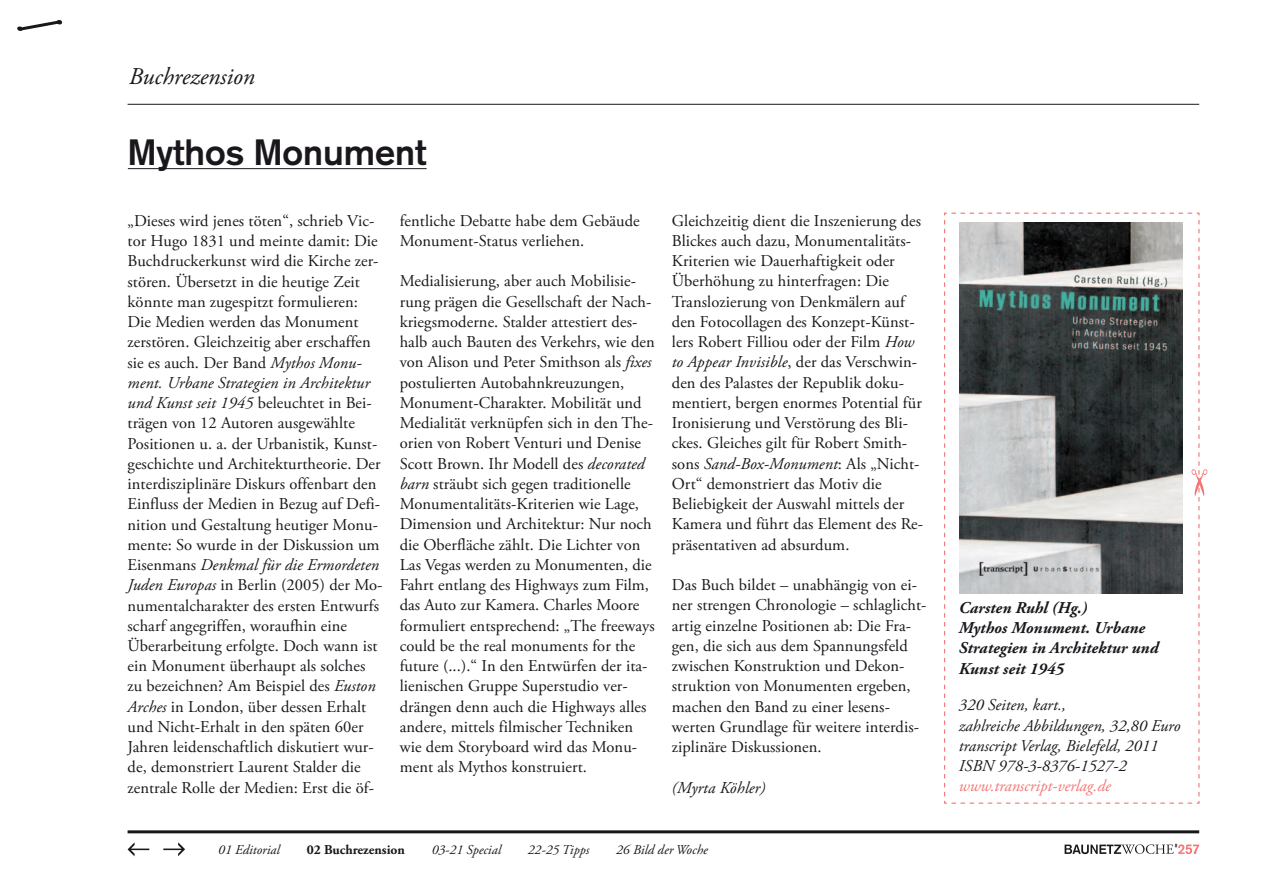
<style>
.page{position:relative;width:1263px;height:893px;background:#fff}
.page>*{position:absolute;margin:0;border:0;box-sizing:border-box;transform-origin:0 0}
.t1{font:700 36px "Akzidenz Grotesk";color:#1a171c}
.t2{font:italic 24px "Adobe Garamond Pro";letter-spacing:-.005em;color:#1a171c}
.t3{font:16.5px/20.2px "Adobe Garamond Pro";letter-spacing:.005em;color:#1a171c}
.t4{font:italic 16.5px/20.2px "Adobe Garamond Pro";color:#1a171c}
.t5{font:italic 700 16.5px/20.2px "Adobe Garamond Pro";letter-spacing:.005em;color:#1a171c}
.t6{font:italic 16.5px "Adobe Garamond Pro";color:#f27775}
.t7{font:italic 13.5px "Adobe Garamond Pro";color:#1a171c}
.t8{font:700 13.5px "Adobe Garamond Pro";color:#1a171c}
.s1{font-style:italic}
</style>
<div class="page">
<hr style="left:128px;top:830px;width:1071px;height:3px;background:#1a171c">
<svg style="left:128px;top:842px;width:21px;height:14px"></svg>
<svg style="left:163px;top:842px;width:22px;height:14px"></svg>
<svg style="left:17px;top:20px;width:46px;height:11px"></svg>
<svg style="left:1064px;top:844px;width:135px;height:10px"></svg>
<hr style="left:128px;top:104px;width:1071px;height:1px;background:#1a171c">
<hr style="left:128px;top:168px;width:299px;height:1px;background:#1a171c">
<svg style="left:944px;top:213px;width:264px;height:591px"></svg>
<h2 class="t2" style="left:129px;top:62px;width:128px">Buchrezension</h2>
<h1 class="t1" style="left:128px;top:131px;width:300px">Mythos Monument</h1>
<p class="t3" style="left:128px;top:211px;width:256px">„Dieses wird jenes töten“, schrieb Vic&shy;tor Hugo 1831 und meinte damit: Die Buchdruckerkunst wird die Kirche zer&shy;stören. Übersetzt in die heutige Zeit könnte man zugespitzt formulieren:<br>Die Medien werden das Monument zerstören. Gleichzeitig aber erschaffen sie es auch. Der Band <span class="s1">Mythos Monu&shy;ment. Urbane Strategien in Architektur und Kunst seit 1945</span> beleuchtet in Bei&shy;trägen von 12 Autoren ausgewählte Positionen u. a. der Urbanistik, Kunst&shy;geschichte und Architekturtheorie. Der interdisziplinäre Diskurs offenbart den Einfluss der Medien in Bezug auf Defi&shy;nition und Gestaltung heutiger Monu&shy;mente: So wurde in der Diskussion um Eisenmans <span class="s1">Denkmal für die Ermordeten Juden Europas</span> in Berlin (2005) der Mo&shy;numentalcharakter des ersten Entwurfs scharf angegriffen, woraufhin eine Überarbeitung erfolgte. Doch wann ist ein Monument überhaupt als solches zu bezeichnen? Am Beispiel des <span class="s1">Euston Arches</span> in London, über dessen Erhalt und Nicht-Erhalt in den späten 60er Jahren leidenschaftlich diskutiert wur&shy;de, demonstriert Laurent Stalder die zentrale Rolle der Medien: Erst die öf-</p>
<p class="t3" style="left:400px;top:211px;width:242px">fentliche Debatte habe dem Gebäude<br>Monument-Status verliehen.</p>
<p class="t3" style="left:400px;top:272px;width:257px">Medialisierung, aber auch Mobilisie&shy;rung prägen die Gesellschaft der Nach&shy;kriegsmoderne. Stalder attestiert des&shy;halb auch Bauten des Verkehrs, wie den von Alison und Peter Smithson als <span class="s1">fixes </span>postulierten Autobahnkreuzungen, Monument-Charakter. Mobilität und Medialität verknüpfen sich in den The&shy;orien von Robert Venturi und Denise Scott Brown. Ihr Modell des <span class="s1">decorated barn</span> sträubt sich gegen traditionelle Monumentalitäts-Kriterien wie Lage, Dimension und Architektur: Nur noch die Oberfläche zählt. Die Lichter von Las Vegas werden zu Monumenten, die Fahrt entlang des Highways zum Film, das Auto zur Kamera. Charles Moore formuliert entsprechend: „The freeways could be the real monuments for the future (...).“ In den Entwürfen der ita&shy;lienischen Gruppe Superstudio ver&shy;drängen denn auch die Highways alles andere, mittels filmischer Techniken wie dem Storyboard wird das Monu&shy;ment als Mythos konstruiert.</p>
<p class="t3" style="left:672px;top:211px;width:253px">Gleichzeitig dient die Inszenierung des Blickes auch dazu, Monumentalitäts-Kriterien wie Dauerhaftigkeit oder Überhöhung zu hinterfragen: Die Translozierung von Denkmälern auf den Fotocollagen des Konzept-Künst&shy;lers Robert Filliou oder der Film <span class="s1">How to Appear Invisible</span>, der das Verschwin&shy;den des Palastes der Republik doku&shy;mentiert, bergen enormes Potential für Ironisierung und Verstörung des Bli&shy;ckes. Gleiches gilt für Robert Smith&shy;sons <span class="s1">Sand-Box-Monument</span>: Als „Nicht-Ort“ demonstriert das Motiv die Beliebigkeit der Auswahl mittels der Kamera und führt das Element des Re&shy;präsentativen ad absurdum.</p>
<p class="t3" style="left:672px;top:575px;width:256px">Das Buch bildet – unabhängig von ei&shy;ner strengen Chronologie – schlaglicht&shy;artig einzelne Positionen ab: Die Fra&shy;gen, die sich aus dem Spannungsfeld zwischen Konstruktion und Dekon&shy;struktion von Monumenten ergeben, machen den Band zu einer lesens&shy;werten Grundlage für weitere interdis&shy;ziplinäre Diskussionen.</p>
<p class="t4" style="left:672px;top:778px;width:95px">(Myrta Köhler)</p>
<p class="t7" style="left:218px;top:841px;width:63px">01 Editorial</p>
<p class="t8" style="left:307px;top:841px;width:100px">02 Buchrezension</p>
<p class="t7" style="left:432px;top:841px;width:71px">03-21 Special</p>
<p class="t7" style="left:528px;top:841px;width:63px">22-25 Tipps</p>
<p class="t7" style="left:616px;top:841px;width:93px">26 Bild der Woche</p>
<p class="t5" style="left:959px;top:598px;width:201px">Carsten Ruhl (Hg.)<br>Mythos Monument. Urbane<br>Strategien in Architektur und<br>Kunst seit 1945</p>
<p class="t4" style="left:959px;top:695px;width:223px">320 Seiten, kart.,<br>zahlreiche Abbildungen, 32,80 Euro transcript Verlag, Bielefeld, 2011<br>ISBN 978-3-8376-1527-2</p>
<p class="t6" style="left:959px;top:776px;width:154px">www.transcript-verlag.de</p>
</div>
